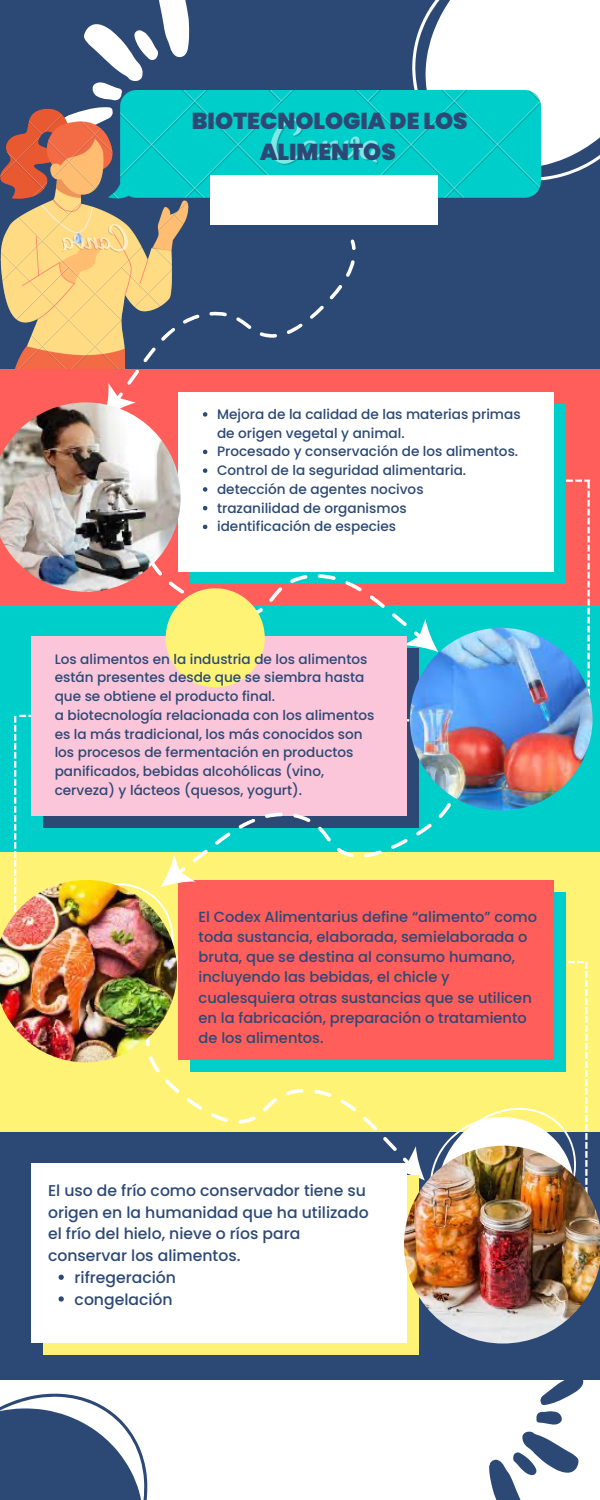
<style>
.page{position:relative;width:600px;height:1500px;background:#2c4975}
.page>*{position:absolute;margin:0;border:0;box-sizing:border-box;transform-origin:0 0}
.t1{font:900 23px/31.5px "Poppins";color:#2c4975;text-align:center}
.t2{font:500 15.6px/21.8px "Poppins";color:#2c4975}
.t3{font:500 14.6px/20.2px "Poppins";color:#2c4975}
.t4{font:500 13.6px/18.8px "Poppins";color:#2c4975}
</style>
<div class="page">
<svg style="left:84px;top:0;width:106px;height:108px"></svg>
<img style="left:0;top:108px;width:189px;height:261px">
<div style="left:0;top:592px;width:600px;height:260px;background:#00cecb"></div>
<div style="left:0;top:369px;width:600px;height:235px;background:#ff5e5b"></div>
<svg style="left:412px;top:0;width:188px;height:181px;background:#dfe7ec"></svg>
<img style="left:109px;top:90px;width:431px;height:108px">
<div style="left:210px;top:176px;width:228px;height:49px;background:#fff"></div>
<svg style="left:117px;top:216px;width:239px;height:161px"></svg>
<div style="left:0;top:852px;width:600px;height:280px;background:#fff376"></div>
<div style="left:0;top:1381px;width:600px;height:119px;background:#fff"></div>
<svg style="left:150px;top:1062px;width:206px;height:62px"></svg>
<div style="left:178px;top:392px;width:376px;height:180px;background:#fff"></div>
<svg style="left:142px;top:572px;width:207px;height:64px;fill:#00cecb"></svg>
<div style="left:31px;top:636px;width:376px;height:180px;background:#fbc6da"></div>
<div style="left:43px;top:1175px;width:376px;height:180px;background:#fff376"></div>
<div style="left:31px;top:1163px;width:376px;height:180px;background:#fff"></div>
<svg style="left:0;top:1393px;width:147px;height:107px"></svg>
<div style="left:190px;top:892px;width:376px;height:180px;background:#00cecb"></div>
<div style="left:178px;top:880px;width:376px;height:180px;background:#ff5e5b"></div>
<svg style="left:349px;top:480px;width:241px;height:271px"></svg>
<svg style="left:231px;top:751px;width:223px;height:107px"></svg>
<svg style="left:14px;top:715px;width:217px;height:261px"></svg>
<svg style="left:475px;top:1380px;width:125px;height:120px"></svg>
<svg style="left:363px;top:961px;width:225px;height:200px"></svg>
<div style="left:166px;top:588px;width:99px;height:99px;background:#fff376;border-radius:50%"></div>
<img style="left:0;top:437px;width:181px;height:155px">
<img style="left:410px;top:628px;width:183px;height:183px;border-radius:50%">
<img style="left:0;top:880px;width:177px;height:182px">
<img style="left:404px;top:1146px;width:196px;height:198px">
<img style="left:13px;top:377px;width:195px;height:186px">
<svg style="left:59px;top:1275px;width:5px;height:5px"></svg>
<svg style="left:59px;top:1296px;width:5px;height:6px"></svg>
<p class="t1" style="left:192px;top:105px;width:277px">BIOTECNOLOGIA DE LOS<br>ALIMENTOS</p>
<p class="t4" style="left:217px;top:405px;width:305px">Mejora de la calidad de las materias primas de origen vegetal y animal.</p>
<p class="t4" style="left:217px;top:442px;width:303px">Procesado y conservación de los alimentos.</p>
<p class="t4" style="left:217px;top:461px;width:251px">Control de la seguridad alimentaria.</p>
<p class="t4" style="left:217px;top:480px;width:208px">detección de agentes nocivos</p>
<p class="t4" style="left:217px;top:499px;width:191px">trazanilidad de organismos</p>
<p class="t4" style="left:217px;top:517px;width:181px">identificación de especies</p>
<p class="t4" style="left:55px;top:650px;width:314px">Los alimentos en la industria de los alimentos están presentes desde que se siembra hasta que se obtiene el producto final.</p>
<p class="t4" style="left:55px;top:706px;width:321px">a biotecnología relacionada con los alimentos es la más tradicional, los más conocidos son los procesos de fermentación en productos panificados, bebidas alcohólicas (vino, cerveza) y lácteos (quesos, yogurt).</p>
<p class="t3" style="left:199px;top:906px;width:340px">El Codex Alimentarius define “alimento” como toda sustancia, elaborada, semielaborada o bruta, que se destina al consumo humano, incluyendo las bebidas, el chicle y cualesquiera otras sustancias que se utilicen en la fabricación, preparación o tratamiento de los alimentos.</p>
<p class="t2" style="left:48px;top:1180px;width:322px">El uso de frío como conservador tiene su origen en la humanidad que ha utilizado el frío del hielo, nieve o ríos para conservar los alimentos.</p>
<p class="t2" style="left:75px;top:1267px;width:103px">rifregeración</p>
<p class="t2" style="left:75px;top:1288px;width:100px">congelación</p>
</div>
